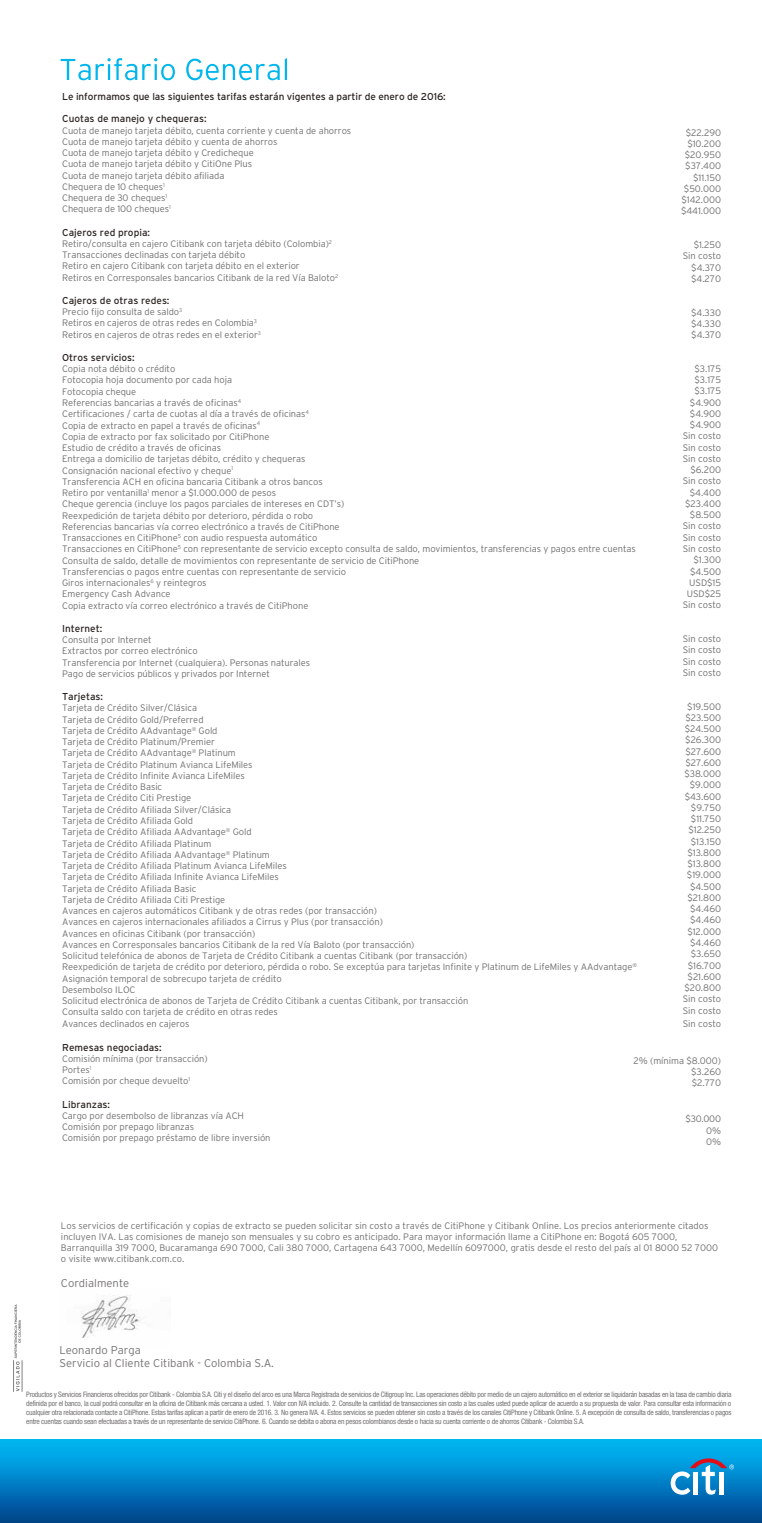
<style>
.page{position:relative;width:762px;height:1523px;background:#fff}
.page>*{position:absolute;margin:0;border:0;box-sizing:border-box;transform-origin:0 0}
.t1{font:300 11.25px/13.5px "Interstate";color:#757274}
.t2{font:10px "Interstate";color:#2c2422}
.t3{font:300 9.38px/11.2px "Interstate";letter-spacing:-.005em;color:#717070}
.t4{font:condensed 7.5px/9px "Helvetica Neue";letter-spacing:-.025em;color:#757274;text-align:justify}
</style>
<div class="page">
<svg style="left:61px;top:58px;width:114px;height:22px"></svg>
<svg style="left:186px;top:58px;width:101px;height:22px"></svg>
<svg style="left:13px;top:1304px;width:9px;height:87px"></svg>
<div style="left:0;top:1438px;width:762px;height:84px;background:linear-gradient(to bottom,#00bffc,#004691)"></div>
<svg style="left:671px;top:1458px;width:63px;height:36px"></svg>
<img style="left:81px;top:1295px;width:59px;height:43px">
<p class="t2" style="left:62px;top:91px;width:385px">Le informamos que las siguientes tarifas estarán vigentes a partir de enero de 2016:</p>
<p class="t2" style="left:62px;top:113px;width:146px">Cuotas de manejo y chequeras:</p>
<p class="t3" style="left:62px;top:124px;width:291px">Cuota de manejo tarjeta débito, cuenta corriente y cuenta de ahorros Cuota de manejo tarjeta débito y cuenta de ahorros<br>Cuota de manejo tarjeta débito y Credicheque<br>Cuota de manejo tarjeta débito y CitiOne Plus<br>Cuota de manejo tarjeta débito afiliada<br>Chequera de 10 cheques<sup>1<br></sup>Chequera de 30 cheques<sup>1<br></sup>Chequera de 100 cheques<sup>1</sup></p>
<p class="t2" style="left:62px;top:226px;width:89px">Cajeros red propia:</p>
<p class="t3" style="left:62px;top:238px;width:278px">Retiro/consulta en cajero Citibank con tarjeta débito (Colombia)<sup>2<br></sup>Transacciones declinadas con tarjeta débito<br>Retiro en cajero Citibank con tarjeta débito en el exterior<br>Retiros en Corresponsales bancarios Citibank de la red Vía Baloto<sup>2</sup></p>
<p class="t2" style="left:62px;top:295px;width:109px">Cajeros de otras redes:</p>
<p class="t3" style="left:62px;top:306px;width:200px">Precio fijo consulta de saldo<sup>3<br></sup>Retiros en cajeros de otras redes en Colombia<sup>3<br></sup>Retiros en cajeros de otras redes en el exterior<sup>3</sup></p>
<p class="t2" style="left:62px;top:352px;width:74px">Otros servicios:</p>
<p class="t3" style="left:62px;top:363px;width:575px">Copia nota débito o crédito<br>Fotocopia hoja documento por cada hoja<br>Fotocopia cheque<br>Referencias bancarias a través de oficinas<sup>4<br></sup>Certificaciones / carta de cuotas al día a través de oficinas<sup>4<br></sup>Copia de extracto en papel a través de oficinas<sup>4<br></sup>Copia de extracto por fax solicitado por CitiPhone<br>Estudio de crédito a través de oficinas<br>Entrega a domicilio de tarjetas débito, crédito y chequeras<br>Consignación nacional efectivo y cheque<sup>1<br></sup>Transferencia ACH en oficina bancaria Citibank a otros bancos<br>Retiro por ventanilla<sup>1</sup> menor a $1.000.000 de pesos<br>Cheque gerencia (incluye los pagos parciales de intereses en CDT’s)<br>Reexpedición de tarjeta débito por deterioro, pérdida o robo<br>Referencias bancarias vía correo electrónico a través de CitiPhone<br>Transacciones en CitiPhone<sup>5</sup> con audio respuesta automático<br>Transacciones en CitiPhone<sup>5</sup> con representante de servicio excepto consulta de saldo, movimientos, transferencias y pagos entre cuentas Consulta de saldo, detalle de movimientos con representante de servicio de CitiPhone<br>Transferencias o pagos entre cuentas con representante de servicio<br>Giros internacionales<sup>6</sup> y reintegros<br>Emergency Cash Advance<br>Copia extracto vía correo electrónico a través de CitiPhone</p>
<p class="t2" style="left:62px;top:622px;width:42px">Internet:</p>
<p class="t3" style="left:62px;top:634px;width:250px">Consulta por Internet<br>Extractos por correo electrónico<br>Transferencia por Internet (cualquiera). Personas naturales Pago de servicios públicos y privados por Internet</p>
<p class="t2" style="left:62px;top:691px;width:42px">Tarjetas:</p>
<p class="t3" style="left:62px;top:702px;width:576px">Tarjeta de Crédito Silver/Clásica<br>Tarjeta de Crédito Gold/Preferred<br>Tarjeta de Crédito AAdvantage<sup>®</sup> Gold<br>Tarjeta de Crédito Platinum/Premier<br>Tarjeta de Crédito AAdvantage<sup>®</sup> Platinum<br>Tarjeta de Crédito Platinum Avianca LifeMiles<br>Tarjeta de Crédito Infinite Avianca LifeMiles<br>Tarjeta de Crédito Basic<br>Tarjeta de Crédito Citi Prestige<br>Tarjeta de Crédito Afiliada Silver/Clásica<br>Tarjeta de Crédito Afiliada Gold<br>Tarjeta de Crédito Afiliada AAdvantage<sup>®</sup> Gold<br>Tarjeta de Crédito Afiliada Platinum<br>Tarjeta de Crédito Afiliada AAdvantage<sup>®</sup> Platinum<br>Tarjeta de Crédito Afiliada Platinum Avianca LifeMiles<br>Tarjeta de Crédito Afiliada Infinite Avianca LifeMiles<br>Tarjeta de Crédito Afiliada Basic<br>Tarjeta de Crédito Afiliada Citi Prestige<br>Avances en cajeros automáticos Citibank y de otras redes (por transacción)<br>Avances en cajeros internacionales afiliados a Cirrus y Plus (por transacción)<br>Avances en oficinas Citibank (por transacción)<br>Avances en Corresponsales bancarios Citibank de la red Vía Baloto (por transacción)<br>Solicitud telefónica de abonos de Tarjeta de Crédito Citibank a cuentas Citibank (por transacción)<br>Reexpedición de tarjeta de crédito por deterioro, pérdida o robo. Se exceptúa para tarjetas Infinite y Platinum de LifeMiles y AAdvantage<sup>® </sup>Asignación temporal de sobrecupo tarjeta de crédito<br>Desembolso ILOC<br>Solicitud electrónica de abonos de Tarjeta de Crédito Citibank a cuentas Citibank, por transacción<br>Consulta saldo con tarjeta de crédito en otras redes<br>Avances declinados en cajeros</p>
<p class="t2" style="left:62px;top:1041px;width:101px">Remesas negociadas:</p>
<p class="t3" style="left:62px;top:1052px;width:147px">Comisión mínima (por transacción)<br>Portes<sup>1<br></sup>Comisión por cheque devuelto<sup>1</sup></p>
<p class="t2" style="left:62px;top:1098px;width:49px">Libranzas:</p>
<p class="t3" style="left:62px;top:1109px;width:210px">Cargo por desembolso de libranzas vía ACH<br>Comisión por prepago libranzas<br>Comisión por prepago préstamo de libre inversión</p>
<p class="t3" style="left:681px;top:126px;width:42px;text-align:right">$22.290 $10.200 $20.950 $37.400 $11.150 $50.000 $142.000 $441.000</p>
<p class="t3" style="left:683px;top:239px;width:40px;text-align:right">$1.250<br>Sin costo $4.370 $4.270</p>
<p class="t3" style="left:691px;top:306px;width:31px;text-align:justify">$4.330 $4.330 $4.370</p>
<p class="t3" style="left:683px;top:363px;width:40px;text-align:right">$3.175 $3.175 $3.175 $4.900 $4.900 $4.900<br>Sin costo<br>Sin costo<br>Sin costo $6.200<br>Sin costo $4.400 $23.400 $8.500<br>Sin costo<br>Sin costo<br>Sin costo $1.300 $4.500<br>USD$15<br>USD$25<br>Sin costo</p>
<p class="t3" style="left:683px;top:633px;width:40px;text-align:justify">Sin costo Sin costo Sin costo Sin costo</p>
<p class="t3" style="left:683px;top:700px;width:40px;text-align:right">$19.500 $23.500 $24.500 $26.300 $27.600 $27.600 $38.000 $9.000 $43.600 $9.750 $11.750 $12.250 $13.150 $13.800 $13.800 $19.000 $4.500 $21.800 $4.460 $4.460 $12.000 $4.460 $3.650 $16.700 $21.600 $20.800<br>Sin costo<br>Sin costo</p>
<p class="t3" style="left:683px;top:1018px;width:40px">Sin costo</p>
<p class="t3" style="left:691px;top:1054px;width:31px;text-align:justify;text-indent:-58px">2% (mínima $8.000) $3.260 $2.770</p>
<p class="t3" style="left:706px;top:1113px;width:16px;text-align:justify;text-indent:-21px">$30.000<br>0% 0%</p>
<p class="t3" style="left:61px;top:1219px;width:659px">Los servicios de certificación y copias de extracto se pueden solicitar sin costo a través de CitiPhone y Citibank Online. Los precios anteriormente citados incluyen IVA. Las comisiones de manejo son mensuales y su cobro es anticipado. Para mayor información llame a CitiPhone en: Bogotá 605 7000, Barranquilla 319 7000, Bucaramanga 690 7000, Cali 380 7000, Cartagena 643 7000, Medellín 6097000, gratis desde el resto del país al 01 8000 52 7000 o visite www.citibank.com.co.</p>
<p class="t1" style="left:61px;top:1275px;width:70px">Cordialmente</p>
<p class="t1" style="left:59px;top:1342px;width:216px">Leonardo Parga<br>Servicio al Cliente Citibank - Colombia S.A.</p>
<p class="t4" style="left:26px;top:1389px;width:707px">Productos y Servicios Financieros ofrecidos por Citibank - Colombia S.A. Citi y el diseño del arco es una Marca Registrada de servicios de Citigroup Inc. Las operaciones débito por medio de un cajero automático en el exterior se liquidarán basadas en la tasa de cambio diaria definida por el banco, la cual podrá consultar en la oficina de Citibank más cercana a usted. 1. Valor con IVA incluido. 2. Consulte la cantidad de transacciones sin costo a las cuales usted puede aplicar de acuerdo a su propuesta de valor. Para consultar esta información o cualquier otra relacionada contacte a CitiPhone. Estas tarifas aplican a partir de enero de 2016. 3. No genera IVA. 4. Estos servicios se pueden obtener sin costo a través de los canales CitiPhone y Citibank Online. 5. A excepción de consulta de saldo, transferencias o pagos entre cuentas cuando sean efectuadas a través de un representante de servicio CitiPhone. 6. Cuando se debita o abona en pesos colombianos desde o hacia su cuenta corriente o de ahorros Citibank - Colombia S.A.</p>
</div>
